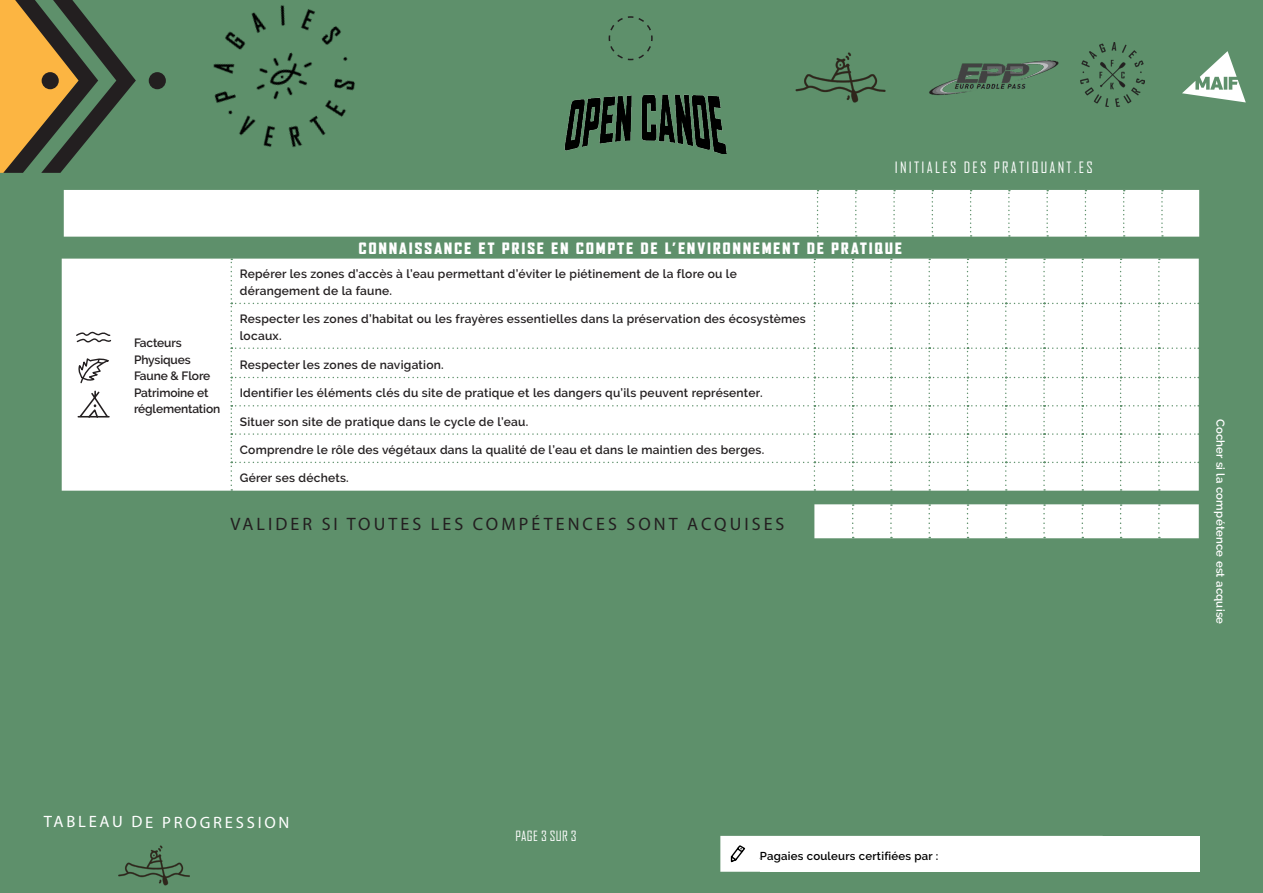
<style>
.page{position:relative;width:1263px;height:893px;background:#5e906b}
.page>*{position:absolute;margin:0;border:0;box-sizing:border-box;transform-origin:0 0}
.Critères{font:18px "Myriad Pro";letter-spacing:.17em;color:#231f20}
.t1{font:16.5px "Myriad Pro";letter-spacing:.165em;color:#fff}
.Titre{font:15px "Agency FB Black";letter-spacing:.15em;color:#fff}
.Titre-2{font:15px "Agency FB";letter-spacing:.15em;color:#fff}
.Pratique2{font:13.5px "Agency FB";letter-spacing:.02em;color:#fff}
.Corps{font:600 12px/16.5px "Raleway";letter-spacing:.02em;color:#231f20}
.Catégorie{font:600 12px/16.5px "Raleway";letter-spacing:-.01em;color:#231f20}
.Pratique2-2{font:600 11.4px "Raleway";letter-spacing:.02em;color:#000001}
.t2{font:600 11.4px "Raleway";letter-spacing:.02em;color:#fff}
</style>
<div class="page">
<svg style="left:0;top:0;width:134px;height:173px"></svg>
<div style="left:42px;top:72px;width:17px;height:17px;background:#231f20;border-radius:50%"></div>
<svg style="left:1182px;top:51px;width:64px;height:51px"></svg>
<img style="left:929px;top:60px;width:130px;height:35px">
<div style="left:64px;top:190px;width:1135px;height:47px;background:#fff"></div>
<svg style="left:817px;top:190px;width:1px;height:47px"></svg>
<svg style="left:855px;top:190px;width:2px;height:47px"></svg>
<svg style="left:893px;top:190px;width:2px;height:47px"></svg>
<svg style="left:932px;top:190px;width:1px;height:47px"></svg>
<svg style="left:970px;top:190px;width:2px;height:47px"></svg>
<svg style="left:1008px;top:190px;width:2px;height:47px"></svg>
<svg style="left:1046px;top:190px;width:2px;height:47px"></svg>
<svg style="left:1085px;top:190px;width:1px;height:47px"></svg>
<svg style="left:1123px;top:190px;width:2px;height:47px"></svg>
<svg style="left:1161px;top:190px;width:2px;height:47px"></svg>
<svg style="left:720px;top:836px;width:40px;height:36px"></svg>
<img style="left:795px;top:52px;width:91px;height:39px">
<img style="left:118px;top:845px;width:72px;height:41px">
<svg style="left:62px;top:259px;width:1137px;height:279px;fill:#fff"></svg>
<div style="left:231px;top:259px;width:968px;height:232px;background:#fff"></div>
<svg style="left:852px;top:504px;width:2px;height:34px"></svg>
<svg style="left:890px;top:504px;width:2px;height:34px"></svg>
<svg style="left:928px;top:504px;width:2px;height:34px"></svg>
<svg style="left:967px;top:504px;width:1px;height:34px"></svg>
<svg style="left:1005px;top:504px;width:2px;height:34px"></svg>
<svg style="left:1043px;top:504px;width:2px;height:34px"></svg>
<svg style="left:1081px;top:504px;width:2px;height:34px"></svg>
<svg style="left:1120px;top:504px;width:1px;height:34px"></svg>
<svg style="left:1158px;top:504px;width:2px;height:34px"></svg>
<svg style="left:75px;top:330px;width:37px;height:13px"></svg>
<svg style="left:78px;top:357px;width:32px;height:27px"></svg>
<svg style="left:77px;top:390px;width:34px;height:29px"></svg>
<img style="left:1080px;top:42px;width:64px;height:65px">
<img style="left:564px;top:91px;width:322px;height:62px">
<svg style="left:608px;top:16px;width:45px;height:45px"></svg>
<img style="left:134px;top:5px;width:304px;height:225px">
<div style="left:760px;top:836px;width:440px;height:36px;background:#fff"></div>
<p class="Titre-2" style="left:895px;top:158px;width:199px">INITIALES DES PRATIQUANT.ES</p>
<p class="Catégorie" style="left:134px;top:335px;width:58px">Facteurs<br>Physiques</p>
<p class="Catégorie" style="left:134px;top:368px;width:78px">Faune &amp; Flore</p>
<p class="Catégorie" style="left:134px;top:384px;width:88px">Patrimoine et réglementation</p>
<p class="Titre" style="left:359px;top:240px;width:544px">CONNAISSANCE ET PRISE EN COMPTE DE L’ENVIRONNEMENT DE PRATIQUE</p>
<p class="Corps" style="left:240px;top:266px;width:499px">Repérer les zones d’accès à l’eau permettant d’éviter le piétinement de la flore ou le dérangement de la faune.</p>
<p class="Corps" style="left:240px;top:311px;width:568px">Respecter les zones d’habitat ou les frayères essentielles dans la préservation des écosystèmes locaux.</p>
<p class="Corps" style="left:240px;top:356px;width:206px">Respecter les zones de navigation.</p>
<p class="Corps" style="left:240px;top:385px;width:524px">Identifier les éléments clés du site de pratique et les dangers qu’ils peuvent représenter.</p>
<p class="Corps" style="left:240px;top:413px;width:290px">Situer son site de pratique dans le cycle de l’eau.</p>
<p class="Corps" style="left:240px;top:441px;width:526px">Comprendre le rôle des végétaux dans la qualité de l’eau et dans le maintien des berges.</p>
<p class="Corps" style="left:240px;top:470px;width:110px">Gérer ses déchets.</p>
<p class="Critères" style="left:230px;top:513px;width:556px">VALIDER SI TOUTES LES COMPÉTENCES SONT ACQUISES</p>
<h2 class="t1" style="left:44px;top:812px;width:247px">TABLEAU DE PROGRESSION</h2>
<p class="Pratique2" style="left:515px;top:828px;width:63px">PAGE 3 SUR 3</p>
<p class="Pratique2-2" style="left:760px;top:849px;width:237px">Acqu sition d s compétences validée par :</p>
<p class="Pratique2-2" style="left:760px;top:850px;width:180px">Pagaies couleurs certifiées par :</p>
<p class="t2" style="left:1227px;top:418px;width:207px;rotate:90deg">Cocher si la compétence est acquise</p>
</div>
